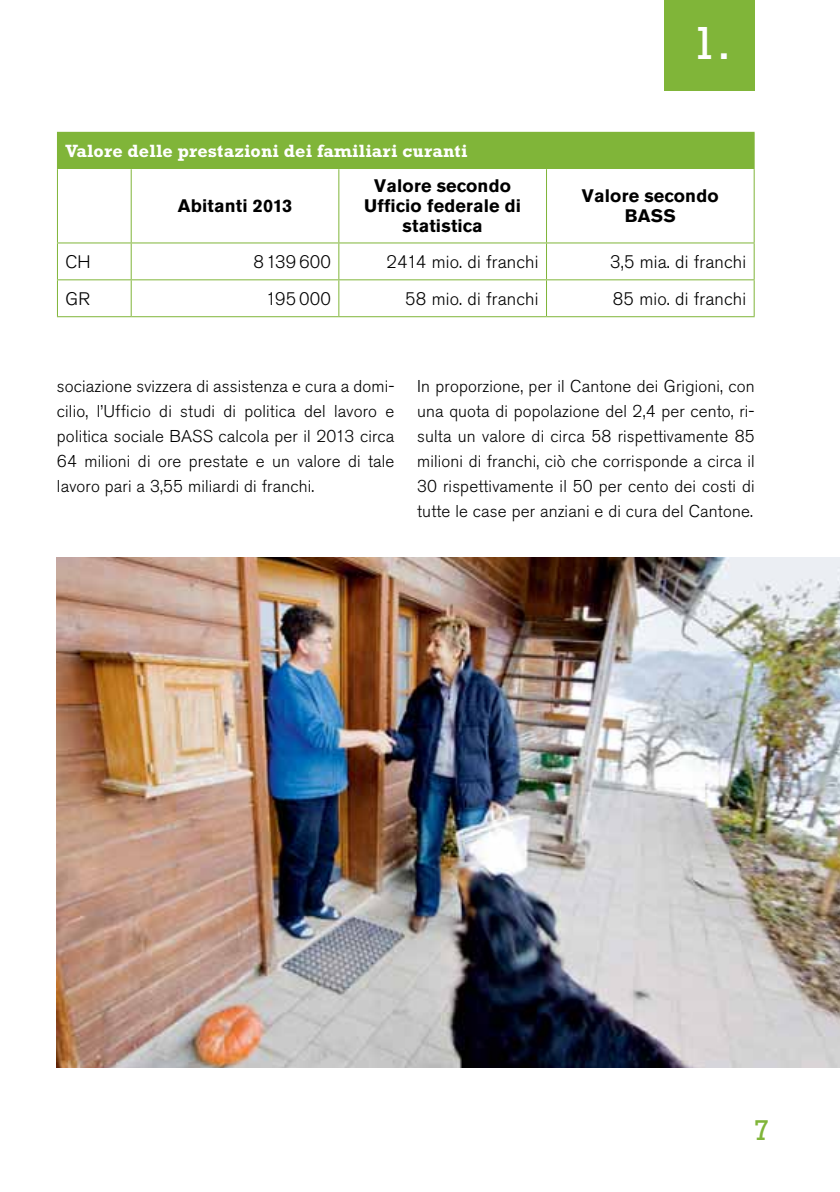
<style>
.page{position:relative;width:840px;height:1192px;background:#fff}
.page>*{position:absolute;margin:0;border:0;box-sizing:border-box;transform-origin:0 0}
.t1{font:47.2px "Rockwell Std";color:#fff}
.t2{font:29.2px "Rockwell Std";color:#80b539}
.t3{font:300 18px "Akzidenz Grotesk BQ";letter-spacing:.01em;color:#000}
.t4{font:700 18px/20px "Akzidenz Grotesk BQ";letter-spacing:.01em;color:#000;text-align:center}
.t5{font:700 18px "Rockwell Std";letter-spacing:.01em;color:#fff}
.t6{font:300 17px/25px "Akzidenz Grotesk BQ";letter-spacing:.01em;color:#000;text-align:justify}
</style>
<div class="page">
<div style="left:664px;top:0;width:90px;height:91px;background:#80b539"></div>
<div style="left:57px;top:132px;width:697px;height:37px;background:#80b539"></div>
<hr style="left:131px;top:169px;width:1px;height:73px;background:#80b539">
<hr style="left:338px;top:169px;width:1px;height:73px;background:#80b539">
<hr style="left:546px;top:169px;width:1px;height:73px;background:#80b539">
<hr style="left:753px;top:169px;width:1px;height:73px;background:#80b539">
<hr style="left:57px;top:242px;width:74px;height:1px;background:#80b539">
<hr style="left:131px;top:242px;width:208px;height:1px;background:#80b539">
<hr style="left:131px;top:243px;width:1px;height:36px;background:#80b539">
<hr style="left:339px;top:242px;width:207px;height:1px;background:#80b539">
<hr style="left:338px;top:243px;width:1px;height:36px;background:#80b539">
<hr style="left:546px;top:242px;width:208px;height:1px;background:#80b539">
<hr style="left:546px;top:243px;width:1px;height:36px;background:#80b539">
<hr style="left:753px;top:243px;width:1px;height:36px;background:#80b539">
<hr style="left:57px;top:279px;width:74px;height:1px;background:#80b539">
<hr style="left:131px;top:279px;width:208px;height:1px;background:#80b539">
<hr style="left:131px;top:280px;width:1px;height:36px;background:#80b539">
<hr style="left:339px;top:279px;width:207px;height:1px;background:#80b539">
<hr style="left:338px;top:280px;width:1px;height:36px;background:#80b539">
<hr style="left:546px;top:279px;width:208px;height:1px;background:#80b539">
<hr style="left:546px;top:280px;width:1px;height:36px;background:#80b539">
<hr style="left:753px;top:280px;width:1px;height:36px;background:#80b539">
<hr style="left:57px;top:169px;width:1px;height:73px;background:#80b539">
<hr style="left:57px;top:243px;width:1px;height:36px;background:#80b539">
<hr style="left:57px;top:280px;width:1px;height:36px;background:#80b539">
<hr style="left:57px;top:316px;width:74px;height:1px;background:#80b539">
<hr style="left:131px;top:316px;width:208px;height:1px;background:#80b539">
<hr style="left:339px;top:316px;width:207px;height:1px;background:#80b539">
<hr style="left:546px;top:316px;width:208px;height:1px;background:#80b539">
<img style="left:57px;top:557px;width:783px;height:510px">
<h1 class="t1" style="left:691px;top:16px;width:41px">1.</h1>
<p class="t5" style="left:65px;top:140px;width:403px">Valore delle prestazioni dei familiari curanti</p>
<p class="t4" style="left:178px;top:196px;width:116px">Abitanti 2013</p>
<p class="t4" style="left:364px;top:176px;width:158px">Valore secondo<br>Ufficio federale di statistica</p>
<p class="t4" style="left:582px;top:186px;width:138px">Valore secondo<br>BASS</p>
<p class="t3" style="left:65px;top:251px;width:27px">CH</p>
<p class="t3" style="left:254px;top:251px;width:79px">8139600</p>
<p class="t3" style="left:386px;top:251px;width:154px">2414 mio. di franchi</p>
<p class="t3" style="left:610px;top:251px;width:138px">3,5 mia. di franchi</p>
<p class="t3" style="left:65px;top:288px;width:26px">GR</p>
<p class="t3" style="left:266px;top:288px;width:67px">195000</p>
<p class="t3" style="left:405px;top:288px;width:135px">58 mio. di franchi</p>
<p class="t3" style="left:613px;top:288px;width:135px">85 mio. di franchi</p>
<p class="t6" style="left:57px;top:374px;width:339px">sociazione svizzera di assistenza e cura a domi&shy;cilio, l’Ufficio di studi di politica del lavoro e politica sociale BASS calcola per il 2013 circa 64 milioni di ore prestate e un valore di tale lavoro pari a 3,55 miliardi di franchi.</p>
<p class="t6" style="left:417px;top:374px;width:339px">In proporzione, per il Cantone dei Grigioni, con una quota di popolazione del 2,4 per cento, ri&shy;sulta un valore di circa 58 rispettivamente 85 milioni di franchi, ciò che corrisponde a circa il 30 rispettivamente il 50 per cento dei costi di tutte le case per anziani e di cura del Cantone.</p>
<h2 class="t2" style="left:753px;top:1113px;width:17px">7</h2>
</div>
